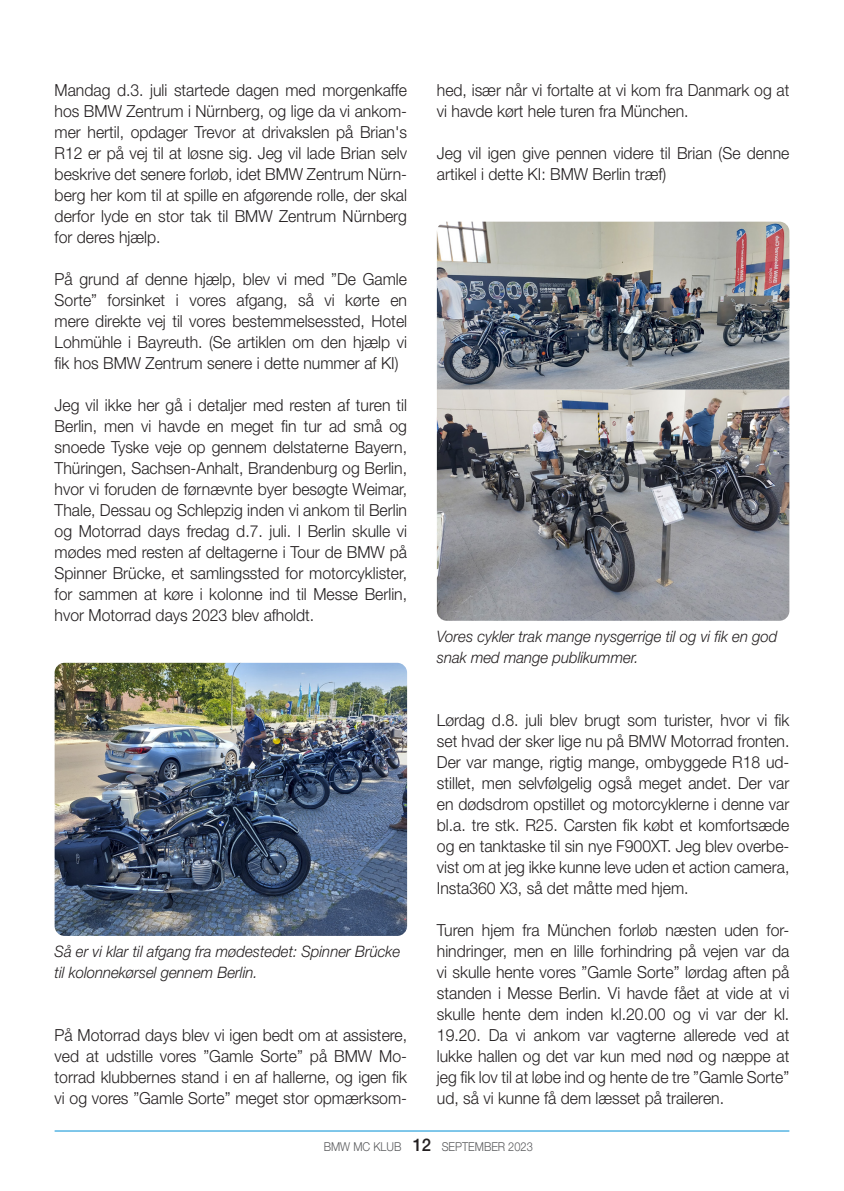
<style>
.page{position:relative;width:844px;height:1191px;background:#fff}
.page>*{position:absolute;margin:0;border:0;box-sizing:border-box;transform-origin:0 0}
.brødtekst_m_luft{font:300 16.62px/21px "Helvetica Neue LT Std";color:#231f20;text-align:justify;scale:.95 1}
.t1{font:italic 300 15.75px/21px "Helvetica Neue LT Std";color:#231f20;scale:.95 1}
.t2{font:300 12.25px "Helvetica Neue LT Std";color:#57585a;scale:.9 1}
.s1{font-weight:500;font-size:17.5px;color:#231f20}
</style>
<div class="page">
<hr style="left:55px;top:1130px;width:734px;height:1px;background:#008fd5">
<img style="left:55px;top:663px;width:352px;height:273px">
<img style="left:437px;top:222px;width:352px;height:399px">
<p class="brødtekst_m_luft" style="left:55px;top:79px;width:372px">Mandag d.3. juli startede dagen med morgenkaffe hos BMW Zentrum i Nürnberg, og lige da vi ankom&shy;mer hertil, opdager Trevor at drivakslen på Brian's R12 er på vej til at løsne sig. Jeg vil lade Brian selv beskrive det senere forløb, idet BMW Zentrum Nürn&shy;berg her kom til at spille en afgørende rolle, der skal derfor lyde en stor tak til BMW Zentrum Nürnberg for deres hjælp.</p>
<p class="brødtekst_m_luft" style="left:55px;top:268px;width:372px">På grund af denne hjælp, blev vi med ”De Gamle Sorte” forsinket i vores afgang, så vi kørte en mere direkte vej til vores bestemmelsessted, Hotel Lohmühle i Bayreuth. (Se artiklen om den hjælp vi fik hos BMW Zentrum senere i dette nummer af KI)</p>
<p class="brødtekst_m_luft" style="left:55px;top:394px;width:372px">Jeg vil ikke her gå i detaljer med resten af turen til Berlin, men vi havde en meget fin tur ad små og snoede Tyske veje op gennem delstaterne Bayern, Thüringen, Sachsen-Anhalt, Brandenburg og Berlin, hvor vi foruden de førnævnte byer besøgte Weimar, Thale, Dessau og Schlepzig inden vi ankom til Berlin og Motorrad days fredag d.7. juli. I Berlin skulle vi mødes med resten af deltagerne i Tour de BMW på Spinner Brücke, et samlingssted for motorcyklister, for sammen at køre i kolonne ind til Messe Berlin, hvor Motorrad days 2023 blev afholdt.</p>
<p class="t1" style="left:55px;top:940px;width:365px">Så er vi klar til afgang fra mødestedet: Spinner Brücke til kolonnekørsel gennem Berlin.</p>
<p class="brødtekst_m_luft" style="left:55px;top:1024px;width:372px">På Motorrad days blev vi igen bedt om at assistere, ved at udstille vores ”Gamle Sorte” på BMW Mo&shy;torrad klubbernes stand i en af hallerne, og igen fik vi og vores ”Gamle Sorte” meget stor opmærksom-</p>
<p class="brødtekst_m_luft" style="left:437px;top:79px;width:372px">hed, især når vi fortalte at vi kom fra Danmark og at vi havde kørt hele turen fra München.</p>
<p class="brødtekst_m_luft" style="left:437px;top:142px;width:372px">Jeg vil igen give pennen videre til Brian (Se denne artikel i dette KI: BMW Berlin træf)</p>
<p class="t1" style="left:437px;top:625px;width:360px">Vores cykler trak mange nysgerrige til og vi fik en god snak med mange publikummer.</p>
<p class="brødtekst_m_luft" style="left:437px;top:709px;width:372px">Lørdag d.8. juli blev brugt som turister, hvor vi fik set hvad der sker lige nu på BMW Motorrad fronten.<br>Der var mange, rigtig mange, ombyggede R18 ud&shy;stillet, men selvfølgelig også meget andet. Der var en dødsdrom opstillet og motorcyklerne i denne var bl.a. tre stk. R25. Carsten fik købt et komfortsæde og en tanktaske til sin nye F900XT. Jeg blev overbe&shy;vist om at jeg ikke kunne leve uden et action camera, Insta360 X3, så det måtte med hjem.</p>
<p class="brødtekst_m_luft" style="left:437px;top:919px;width:372px">Turen hjem fra München forløb næsten uden for&shy;hindringer, men en lille forhindring på vejen var da vi skulle hente vores ”Gamle Sorte” lørdag aften på standen i Messe Berlin. Vi havde fået at vide at vi skulle hente dem inden kl.20.00 og vi var der kl.<br>19.20. Da vi ankom var vagterne allerede ved at lukke hallen og det var kun med nød og næppe at jeg fik lov til at løbe ind og hente de tre ”Gamle Sorte” ud, så vi kunne få dem læsset på traileren.</p>
<p class="t2" style="left:323px;top:1139px;width:234px">BMW MC KLUB <span class="s1">12</span> SEPTEMBER 2023</p>
</div>
